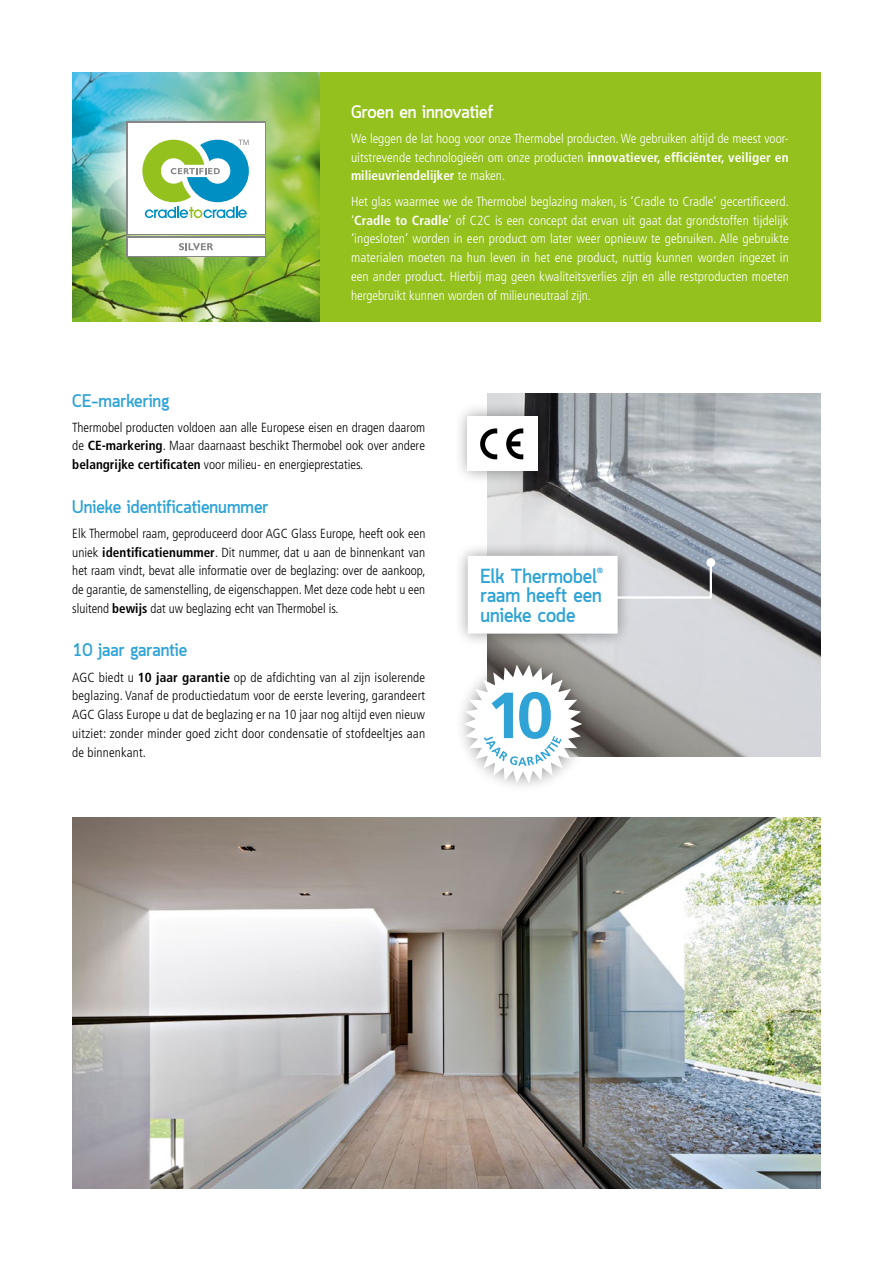
<style>
.page{position:relative;width:893px;height:1263px;background:#fff}
.page>*{position:absolute;margin:0;border:0;box-sizing:border-box;transform-origin:0 0}
.t1{font:700 20.1px/19.6px "Quark";color:#2fa3d6;text-align:justify}
.t2{font:700 18px "Quark";color:#2fa3d6}
.t3{font:700 18px "Quark";color:#fff}
.t4{font:300 condensed 13.2px/18.8px "Frutiger LT Std";color:#000;text-align:justify}
.t5{font:300 condensed 13.2px/18.8px "Frutiger LT Std";color:#fff;text-align:justify}
.s1{font-weight:700}
</style>
<div class="page">
<img style="left:72px;top:817px;width:749px;height:371px">
<img style="left:72px;top:72px;width:218px;height:250px">
<div style="left:320px;top:72px;width:501px;height:250px;background:#95c11f"></div>
<svg style="left:82px;top:94px;width:156px;height:156px"></svg>
<div style="left:97px;top:92px;width:198px;height:194px;background:#fff;opacity:.25"></div>
<div style="left:126px;top:237px;width:140px;height:20px;background:linear-gradient(to right,#fff,#fff)"></div>
<div style="left:128px;top:238px;width:136px;height:17px;background:#fff"></div>
<div style="left:126px;top:122px;width:140px;height:113px;background:linear-gradient(to bottom,#fff,#fff)"></div>
<div style="left:128px;top:123px;width:136px;height:111px;background:#fff"></div>
<svg style="left:179px;top:243px;width:34px;height:7px"></svg>
<svg style="left:142px;top:140px;width:107px;height:78px"></svg>
<svg style="left:290px;top:72px;width:30px;height:250px;background:#83b534"></svg>
<img style="left:488px;top:393px;width:333px;height:364px">
<div style="left:453px;top:402px;width:99px;height:83px;background:#000;opacity:.4"></div>
<div style="left:468px;top:416px;width:70px;height:54px;background:#fff"></div>
<svg style="left:480px;top:428px;width:17px;height:31px"></svg>
<svg style="left:506px;top:428px;width:17px;height:31px"></svg>
<div style="left:453px;top:541px;width:179px;height:107px;background:#000;opacity:.4"></div>
<svg style="left:468px;top:556px;width:245px;height:78px"></svg>
<div style="left:706px;top:558px;width:9px;height:9px;background:#fff;border-radius:50%"></div>
<div style="left:452px;top:653px;width:142px;height:142px;background:#000;opacity:.4"></div>
<svg style="left:464px;top:665px;width:118px;height:118px"></svg>
<h2 class="t3" style="left:351px;top:101px;width:144px">Groen en innovatief</h2>
<p class="t5" style="left:351px;top:129px;width:439px">We leggen de lat hoog voor onze Thermobel producten. We gebruiken altijd de meest voor&shy;uitstrevende technologieën om onze producten <span class="s1">innovatiever, efficiënter, veiliger en milieuvriendelijker</span> te maken.</p>
<p class="t5" style="left:351px;top:192px;width:440px">Het glas waarmee we de Thermobel beglazing maken, is ‘Cradle to Cradle’ gecertificeerd. ‘<span class="s1">Cradle to Cradle</span>’ of C2C is een concept dat ervan uit gaat dat grondstoffen tijdelijk ‘ingesloten’ worden in een product om later weer opnieuw te gebruiken. Alle gebruikte materialen moeten na hun leven in het ene product, nuttig kunnen worden ingezet in een ander product. Hierbij mag geen kwaliteitsverlies zijn en alle restproducten moeten hergebruikt kunnen worden of milieuneutraal zijn.</p>
<h2 class="t2" style="left:72px;top:390px;width:99px">CE-markering</h2>
<p class="t4" style="left:72px;top:418px;width:354px">Thermobel producten voldoen aan alle Europese eisen en dragen daarom de <span class="s1">CE-markering</span>. Maar daarnaast beschikt Thermobel ook over andere <span class="s1">belangrijke certificaten</span> voor milieu- en energieprestaties.</p>
<h2 class="t2" style="left:72px;top:496px;width:198px">Unieke identificatienummer</h2>
<p class="t4" style="left:72px;top:524px;width:355px">Elk Thermobel raam, geproduceerd door AGC Glass Europe, heeft ook een uniek <span class="s1">identificatienummer</span>. Dit nummer, dat u aan de binnenkant van het raam vindt, bevat alle informatie over de beglazing: over de aankoop, de garantie, de samenstelling, de eigenschappen. Met deze code hebt u een sluitend <span class="s1">bewijs</span> dat uw beglazing echt van Thermobel is.</p>
<h2 class="t2" style="left:72px;top:640px;width:117px">10 jaar garantie</h2>
<p class="t4" style="left:72px;top:668px;width:354px">AGC biedt u <span class="s1">10 jaar garantie</span> op de afdichting van al zijn isolerende beglazing. Vanaf de productiedatum voor de eerste levering, garandeert AGC Glass Europe u dat de beglazing er na 10 jaar nog altijd even nieuw uitziet: zonder minder goed zicht door condensatie of stofdeeltjes aan de binnenkant.</p>
<h1 class="t1" style="left:480px;top:568px;width:124px">Elk Thermobel<sup>® </sup>raam heeft een unieke code</h1>
</div>
